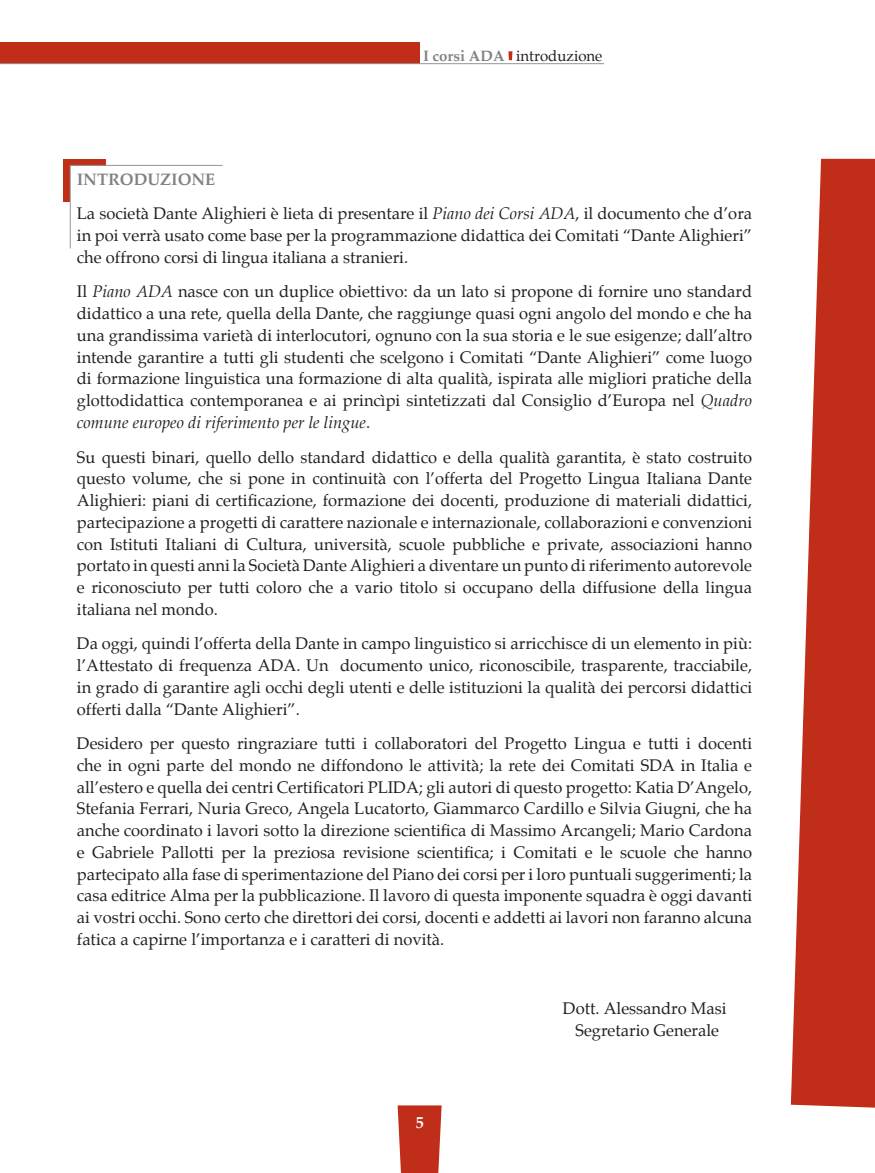
<style>
.page{position:relative;width:875px;height:1173px;background:#fff}
.page>*{position:absolute;margin:0;border:0;box-sizing:border-box;transform-origin:0 0}
.t1{font:16.5px/21.8px "Palatino";color:#231f20;text-align:justify}
.t2{font:700 16.5px "Palatino";color:#fff}
.t3{font:15px "Palatino";color:#231f20}
.s1{font-weight:700;color:#808285}
.s2{font-style:italic}
</style>
<div class="page">
<svg style="left:398px;top:1105px;width:44px;height:68px;background:#c53e2b"></svg>
<svg style="left:791px;top:159px;width:84px;height:949px;fill:#c02d19"></svg>
<svg style="left:508px;top:51px;width:4px;height:9px"></svg>
<div style="left:0;top:42px;width:420px;height:21px;background:#c02d19"></div>
<hr style="left:0;top:63px;width:604px;height:1px;background:#939598">
<div style="left:68px;top:159px;width:38px;height:6px;background:#c02d19"></div>
<div style="left:63px;top:159px;width:7px;height:42px;background:#c02d19"></div>
<hr style="left:70px;top:165px;width:153px;height:1px;background:#939598">
<hr style="left:70px;top:165px;width:1px;height:83px;background:#939598">
<p class="t3" style="left:423px;top:47px;width:181px"><span class="s1">I corsi ADA</span> introduzione</p>
<p class="t1" style="left:77px;top:162px;width:677px;line-height:34.5px"><span class="s1">INTRODUZIONE<br></span>La società Dante Alighieri è lieta di presentare il <span class="s2">Piano dei Corsi ADA</span>, il documento che d’ora</p>
<p class="t1" style="left:77px;top:225px;width:677px">in poi verrà usato come base per la programmazione didattica dei Comitati “Dante Alighieri” che offrono corsi di lingua italiana a stranieri.</p>
<p class="t1" style="left:77px;top:281px;width:677px">Il <span class="s2">Piano ADA</span> nasce con un duplice obiettivo: da un lato si propone di fornire uno standard didattico a una rete, quella della Dante, che raggiunge quasi ogni angolo del mondo e che ha una grandissima varietà di interlocutori, ognuno con la sua storia e le sue esigenze; dall’altro intende garantire a tutti gli studenti che scelgono i Comitati “Dante Alighieri” come luogo di formazione linguistica una formazione di alta qualità, ispirata alle migliori pratiche della glottodidattica contemporanea e ai princìpi sintetizzati dal Consiglio d’Europa nel <span class="s2">Quadro comune europeo di riferimento per le lingue</span>.</p>
<p class="t1" style="left:77px;top:446px;width:677px">Su questi binari, quello dello standard didattico e della qualità garantita, è stato costruito questo volume, che si pone in continuità con l’offerta del Progetto Lingua Italiana Dante Alighieri: piani di certificazione, formazione dei docenti, produzione di materiali didattici, partecipazione a progetti di carattere nazionale e internazionale, collaborazioni e convenzioni con Istituti Italiani di Cultura, università, scuole pubbliche e private, associazioni hanno portato in questi anni la Società Dante Alighieri a diventare un punto di riferimento autorevole e riconosciuto per tutti coloro che a vario titolo si occupano della diffusione della lingua italiana nel mondo.</p>
<p class="t1" style="left:77px;top:633px;width:677px">Da oggi, quindi l’offerta della Dante in campo linguistico si arricchisce di un elemento in più: l’Attestato di frequenza ADA. Un documento unico, riconoscibile, trasparente, tracciabile, in grado di garantire agli occhi degli utenti e delle istituzioni la qualità dei percorsi didattici offerti dalla “Dante Alighieri”.</p>
<p class="t1" style="left:77px;top:733px;width:677px">Desidero per questo ringraziare tutti i collaboratori del Progetto Lingua e tutti i docenti che in ogni parte del mondo ne diffondono le attività; la rete dei Comitati SDA in Italia e all’estero e quella dei centri Certificatori PLIDA; gli autori di questo progetto: Katia D’Angelo, Stefania Ferrari, Nuria Greco, Angela Lucatorto, Giammarco Cardillo e Silvia Giugni, che ha anche coordinato i lavori sotto la direzione scientifica di Massimo Arcangeli; Mario Cardona e Gabriele Pallotti per la preziosa revisione scientifica; i Comitati e le scuole che hanno partecipato alla fase di sperimentazione del Piano dei corsi per i loro puntuali suggerimenti; la casa editrice Alma per la pubblicazione. Il lavoro di questa imponente squadra è oggi davanti ai vostri occhi. Sono certo che direttori dei corsi, docenti e addetti ai lavori non faranno alcuna fatica a capirne l’importanza e i caratteri di novità.</p>
<p class="t2" style="left:416px;top:1113px;width:10px">5</p>
<p class="t1" style="left:563px;top:997px;width:165px;text-align:center">Dott. Alessandro Masi<br>Segretario Generale</p>
</div>
